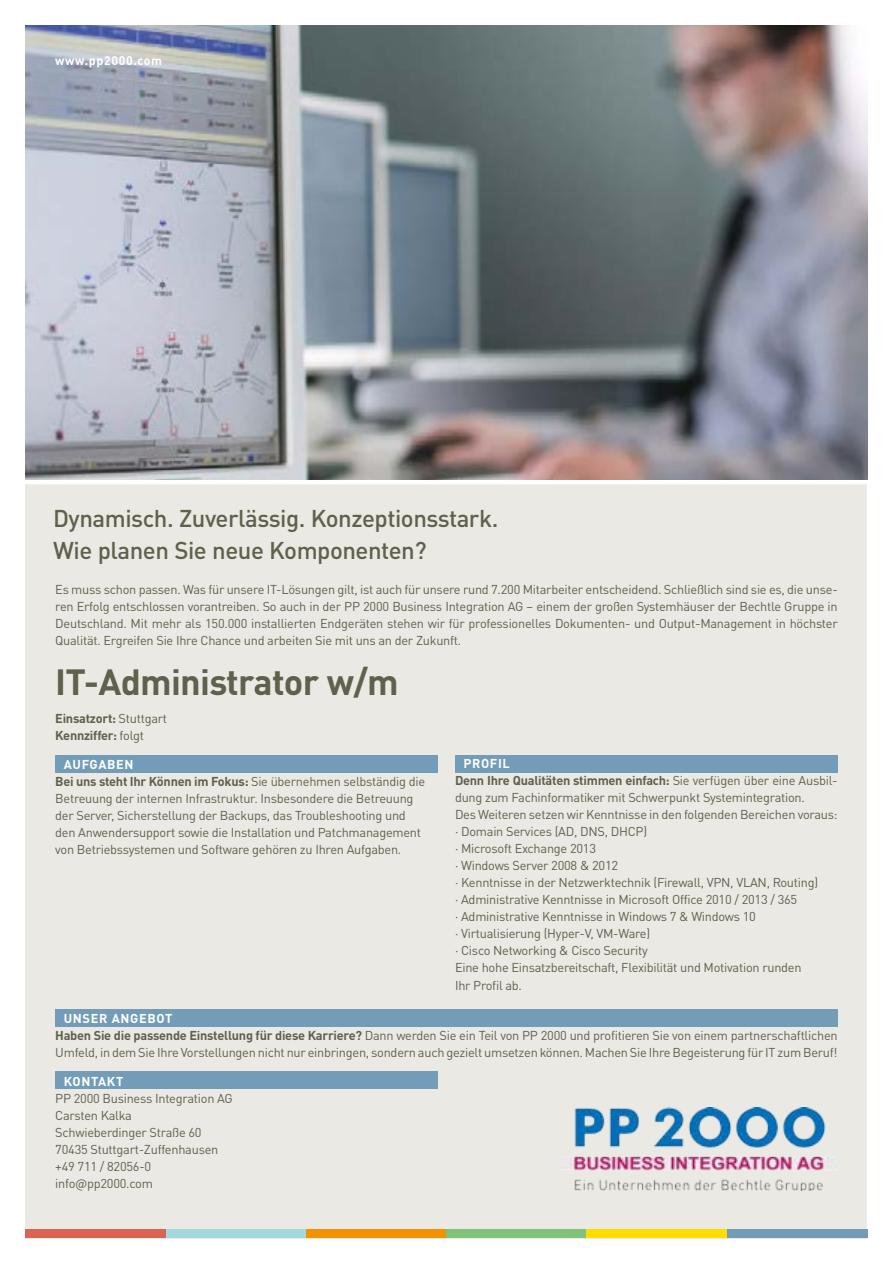
<style>
.page{position:relative;width:893px;height:1263px;background:#fff}
.page>*{position:absolute;margin:0;border:0;box-sizing:border-box;transform-origin:0 0}
.t1{font:700 36px "Bechtle DIN";letter-spacing:-.02em;color:#60604d}
.t2{font:500 24px/32px "Bechtle DIN";letter-spacing:-.02em;color:#60604d}
.t3{font:12.75px/17px "Bechtle DIN";letter-spacing:-.02em;color:#60604d}
.t4{font:700 12.75px/17px "Bechtle DIN";letter-spacing:-.02em;color:#60604d}
.t5{font:700 12.75px "Bechtle DIN";letter-spacing:.05em;color:#fff}
.t6{font:700 12.3px "Bechtle DIN";letter-spacing:.05em;color:#fff}
.s1{font-weight:400}
.s2{font-weight:700;color:#fff}
.s3{font-weight:700}
</style>
<div class="page">
<div style="left:26px;top:27px;width:841px;height:1211px;background:#eae9e3"></div>
<img style="left:26px;top:26px;width:841px;height:454px">
<div style="left:26px;top:1229px;width:140px;height:8px;background:#db6354"></div>
<div style="left:166px;top:1229px;width:140px;height:8px;background:#a4d7de"></div>
<div style="left:306px;top:1229px;width:140px;height:8px;background:#f39200"></div>
<div style="left:446px;top:1229px;width:141px;height:8px;background:#82c17a"></div>
<div style="left:587px;top:1229px;width:140px;height:8px;background:#fd0"></div>
<div style="left:727px;top:1229px;width:140px;height:8px;background:#729cb8"></div>
<img style="left:558px;top:1108px;width:275px;height:83px">
<hr style="left:0;top:480px;width:893px;height:4px;background:#fff">
<div style="left:55px;top:756px;width:383px;height:17px;background:#729cb8"></div>
<div style="left:455px;top:756px;width:383px;height:17px;background:#729cb8"></div>
<div style="left:55px;top:1009px;width:783px;height:17px;background:#729cb8"></div>
<div style="left:55px;top:1072px;width:383px;height:17px;background:#729cb8"></div>
<p class="t6" style="left:55px;top:50px;width:108px">www.pp2000.com</p>
<h2 class="t2" style="left:53px;top:500px;width:447px">Dynamisch. Zuverlässig. Konzeptionsstark.<br>Wie planen Sie neue Komponenten?</h2>
<p class="t3" style="left:55px;top:580px;width:784px;text-align:justify">Es muss schon passen. Was für unsere IT-Lösungen gilt, ist auch für unsere rund 7.200 Mitarbeiter entscheidend. Schließlich sind sie es, die unse&shy;ren Erfolg entschlossen vorantreiben. So auch in der PP 2000 Business Integration AG – einem der großen Systemhäuser der Bechtle Gruppe in Deutschland. Mit mehr als 150.000 installierten Endgeräten stehen wir für professionelles Dokumenten- und Output-Management in höchster Qualität. Ergreifen Sie Ihre Chance und arbeiten Sie mit uns an der Zukunft.</p>
<h1 class="t1" style="left:55px;top:652px;width:345px">IT-Administrator w/m</h1>
<p class="t4" style="left:55px;top:708px;width:113px">Einsatzort: <span class="s1">Stuttgart<br></span>Kennziffer: <span class="s1">folgt</span></p>
<p class="t3" style="left:55px;top:755px;width:371px;text-indent:9px"><span class="s2">AUFGABEN<br></span><span class="s3">Bei uns steht Ihr Können im Fokus:</span> Sie übernehmen selbständig die Betreuung der internen Infrastruktur. Insbesondere die Betreuung der Server, Sicherstellung der Backups, das Troubleshooting und den Anwendersupport sowie die Installation und Patchmanagement von Betriebssystemen und Software gehören zu Ihren Aufgaben.</p>
<p class="t3" style="left:455px;top:754px;width:384px;text-indent:9px"><span class="s2">PROFIL<br></span><span class="s3">Denn Ihre Qualitäten stimmen einfach:</span> Sie verfügen über eine Ausbil&shy;dung zum Fachinformatiker mit Schwerpunkt Systemintegration.<br>Des Weiteren setzen wir Kenntnisse in den folgenden Bereichen voraus: · Domain Services (AD, DNS, DHCP)<br>· Microsoft Exchange 2013<br>· Windows Server 2008 &amp; 2012<br>· Kenntnisse in der Netzwerktechnik (Firewall, VPN, VLAN, Routing)<br>· Administrative Kenntnisse in Microsoft Office 2010 / 2013 / 365<br>· Administrative Kenntnisse in Windows 7 &amp; Windows 10<br>· Virtualisierung (Hyper-V, VM-Ware)<br>· Cisco Networking &amp; Cisco Security<br>Eine hohe Einsatzbereitschaft, Flexibilität und Motivation runden<br>Ihr Profil ab.</p>
<p class="t3" style="left:55px;top:1008px;width:784px;text-indent:9px"><span class="s2">UNSER ANGEBOT<br></span><span class="s3">Haben Sie die passende Einstellung für diese Karriere?</span> Dann werden Sie ein Teil von PP 2000 und profitieren Sie von einem partnerschaftlichen<br>Umfeld, in dem Sie Ihre Vorstellungen nicht nur einbringen, sondern auch gezielt umsetzen können. Machen Sie Ihre Begeisterung für IT zum Beruf!</p>
<p class="t5" style="left:64px;top:1071px;width:61px">KONTAKT</p>
<p class="t3" style="left:55px;top:1089px;width:179px">PP 2000 Business Integration AG<br>Carsten Kalka<br>Schwieberdinger Straße 60<br>70435 Stuttgart-Zuffenhausen +49 711 / 82056-0 info@pp2000.com</p>
</div>
